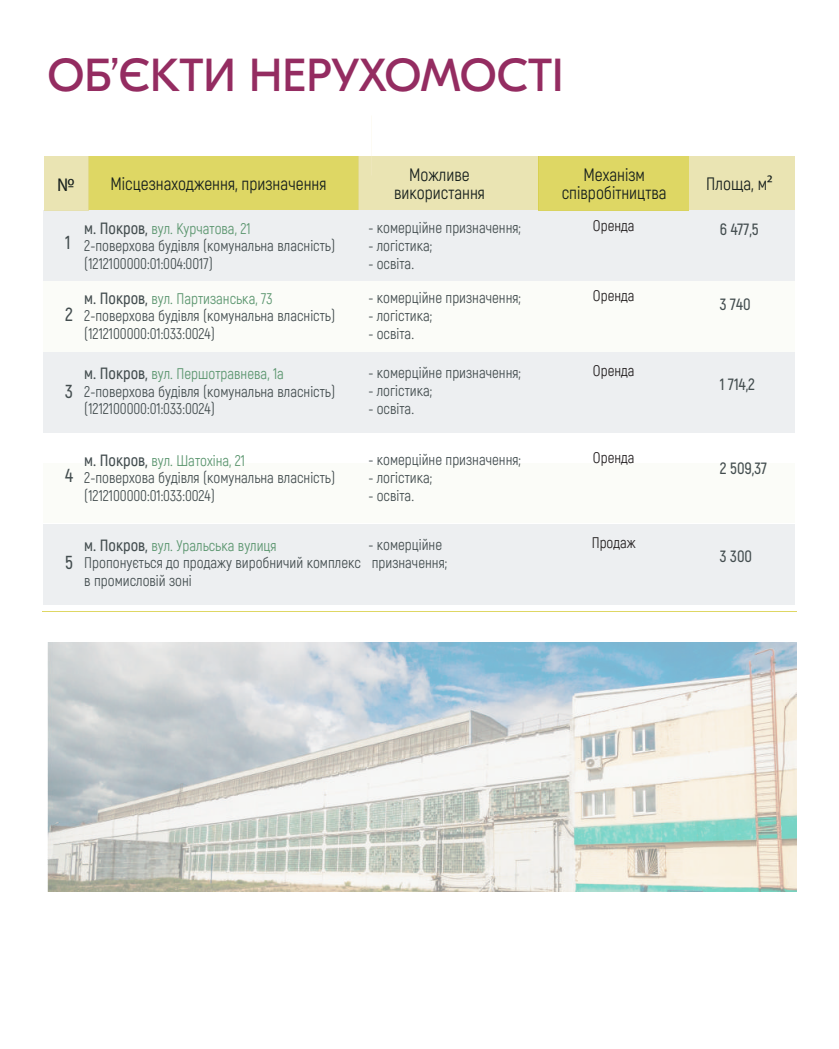
<style>
.page{position:relative;width:839px;height:1049px;background:#fff}
.page>*{position:absolute;margin:0;border:0;box-sizing:border-box;transform-origin:0 0}
.t1{font:46.25px "GT Eesti Pro Display";color:#942c61}
.t2{font:19.12px "Myriad Pro";color:#161f1d}
.t3{font:600 18.75px "Akrobat";color:#434d4f}
.t4{font:17.5px/17.5px "Akrobat";color:#161f1d;text-align:center}
.t5{font:600 16.25px "Akrobat";color:#434d4f}
.t6{font:15px/17.5px "Akrobat";color:#434d4f}
.t7{font:15px "Akrobat";color:#231f20}
.s1{font-family:"Myriad Pro"}
.s2{font-weight:600;font-size:16.25px}
.s3{color:#5a956e}
</style>
<div class="page">
<hr style="left:42px;top:611px;width:755px;height:1px;background:#d3ca2d">
<div style="left:88px;top:156px;width:270px;height:54px;background:#ded764"></div>
<div style="left:358px;top:156px;width:180px;height:54px;background:#eae4b3"></div>
<div style="left:689px;top:156px;width:106px;height:54px;background:#eae4b3"></div>
<div style="left:44px;top:210px;width:751px;height:71px;background:#edeff1"></div>
<div style="left:44px;top:156px;width:44px;height:55px;background:#eae4b3"></div>
<div style="left:44px;top:281px;width:751px;height:70px;background:#fbfcf8"></div>
<div style="left:44px;top:352px;width:751px;height:81px;background:#edeff1"></div>
<div style="left:44px;top:463px;width:751px;height:59px;background:#fbfcf8"></div>
<div style="left:538px;top:156px;width:151px;height:55px;background:#ded764"></div>
<div style="left:44px;top:524px;width:751px;height:81px;background:#edeff1"></div>
<img style="left:48px;top:643px;width:748px;height:249px">
<h1 class="t1" style="left:47px;top:50px;width:518px">ОБ’ЄКТИ НЕРУХОМОСТІ</h1>
<p class="t4" style="left:562px;top:166px;width:106px">Механізм співробітництва</p>
<p class="t4" style="left:394px;top:166px;width:92px">Можливе використання</p>
<p class="t2" style="left:57px;top:173px;width:19px">№</p>
<p class="t4" style="left:706px;top:176px;width:68px">Площа, м<span class="s1">²</span></p>
<p class="t4" style="left:111px;top:176px;width:217px">Місцезнаходження, призначення</p>
<p class="t6" style="left:84px;top:220px;width:252px"><span class="s2">м. Покров,</span> <span class="s3">вул. Курчатова, 21<br></span>2-поверхова будівля (комунальна власність) (1212100000:01:004:0017)</p>
<p class="t7" style="left:593px;top:216px;width:43px">Оренда</p>
<p class="t6" style="left:368px;top:219px;width:154px">- комерційне призначення;</p>
<p class="t6" style="left:368px;top:237px;width:65px">- логістика;</p>
<p class="t6" style="left:368px;top:255px;width:47px">- освіта.</p>
<p class="t5" style="left:720px;top:219px;width:40px">6 477,5</p>
<p class="t3" style="left:65px;top:231px;width:7px">1</p>
<p class="t3" style="left:65px;top:303px;width:9px">2</p>
<p class="t3" style="left:65px;top:380px;width:9px">3</p>
<p class="t3" style="left:65px;top:464px;width:9px">4</p>
<p class="t3" style="left:65px;top:551px;width:9px">5</p>
<p class="t7" style="left:593px;top:286px;width:43px">Оренда</p>
<p class="t6" style="left:368px;top:289px;width:154px">- комерційне призначення;</p>
<p class="t6" style="left:368px;top:307px;width:65px">- логістика;</p>
<p class="t6" style="left:368px;top:325px;width:47px">- освіта.</p>
<p class="t6" style="left:368px;top:364px;width:154px">- комерційне призначення;</p>
<p class="t6" style="left:368px;top:382px;width:65px">- логістика;</p>
<p class="t6" style="left:368px;top:400px;width:47px">- освіта.</p>
<p class="t6" style="left:368px;top:451px;width:154px">- комерційне призначення;</p>
<p class="t6" style="left:368px;top:469px;width:65px">- логістика;</p>
<p class="t6" style="left:368px;top:487px;width:47px">- освіта.</p>
<p class="t6" style="left:368px;top:535px;width:80px;line-height:18px">- комерційне призначення;</p>
<p class="t6" style="left:84px;top:290px;width:252px"><span class="s2">м. Покров,</span> <span class="s3">вул. Партизанська, 73<br></span>2-поверхова будівля (комунальна власність) (1212100000:01:033:0024)</p>
<p class="t5" style="left:720px;top:294px;width:32px">3 740</p>
<p class="t6" style="left:84px;top:365px;width:252px"><span class="s2">м. Покров,</span> <span class="s3">вул. Першотравнева, 1а<br></span>2-поверхова будівля (комунальна власність) (1212100000:01:033:0024)</p>
<p class="t5" style="left:720px;top:375px;width:37px">1 714,2</p>
<p class="t6" style="left:84px;top:452px;width:252px"><span class="s2">м. Покров,</span> <span class="s3">вул. Шатохіна, 21<br></span>2-поверхова будівля (комунальна власність) (1212100000:01:033:0024)</p>
<p class="t5" style="left:720px;top:458px;width:49px">2 509,37</p>
<p class="t7" style="left:593px;top:362px;width:43px">Оренда</p>
<p class="t7" style="left:593px;top:449px;width:43px">Оренда</p>
<p class="t7" style="left:592px;top:533px;width:45px">Продаж</p>
<p class="t6" style="left:84px;top:536px;width:278px"><span class="s2">м. Покров,</span> <span class="s3">вул. Уральська вулиця<br></span>Пропонується до продажу виробничий комплекс в промисловій зоні</p>
<p class="t5" style="left:720px;top:546px;width:34px">3 300</p>
</div>
